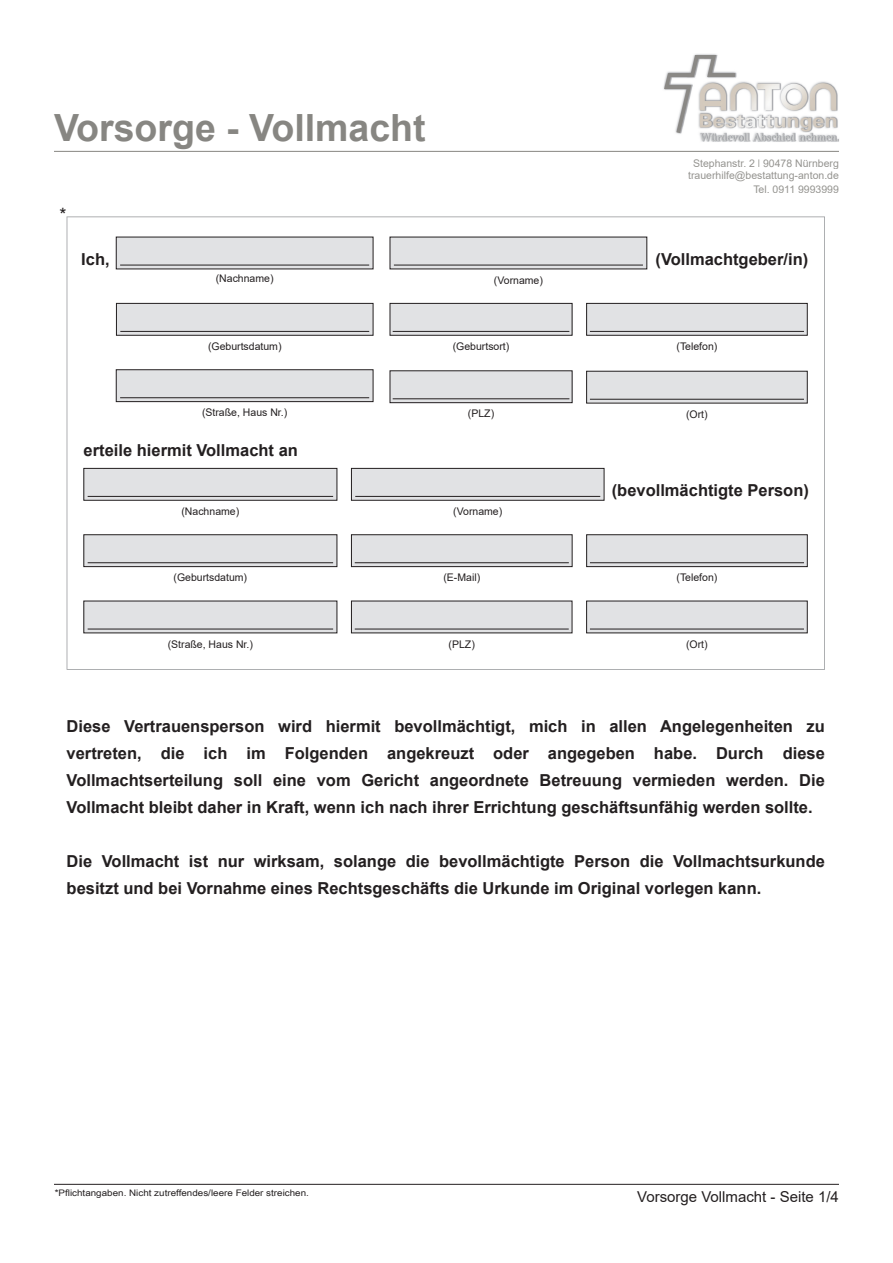
<style>
.page{position:relative;width:893px;height:1263px;background:#fff}
.page>*{position:absolute;margin:0;border:0;box-sizing:border-box;transform-origin:0 0}
.t1{font:700 37.5px "Arial";color:#878682}
.t2{font:18px "Arial";color:#231f20}
.t3{font:700 16.5px/27px "Arial";color:#231f20;text-align:justify}
.t4{font:15px "Arial";color:#231f20}
.t5{font:10.5px "Arial";color:#231f20}
.t6{font:10.5px "Arial";color:#959490}
.t7{font:9px "Arial Narrow";color:#231f20;scale:1.33 1}
</style>
<div class="page">
<hr style="left:54px;top:151px;width:785px;height:1px;background:#878682">
<svg style="left:67px;top:216px;width:758px;height:454px"></svg>
<div style="left:116px;top:237px;width:257px;height:32px;background:#e1e2e4"></div>
<hr style="left:120px;top:265px;width:249px;height:1px;background:#231f20">
<div style="left:390px;top:237px;width:257px;height:32px;background:#e1e2e4"></div>
<hr style="left:394px;top:265px;width:249px;height:1px;background:#231f20">
<div style="left:116px;top:303px;width:257px;height:32px;background:#e1e2e4"></div>
<div style="left:116px;top:303px;width:257px;height:32px;border:1px solid #231f20"></div>
<hr style="left:120px;top:331px;width:249px;height:1px;background:#231f20">
<div style="left:390px;top:303px;width:182px;height:32px;background:#e1e2e4"></div>
<div style="left:390px;top:303px;width:182px;height:32px;border:1px solid #231f20"></div>
<hr style="left:393px;top:331px;width:176px;height:1px;background:#231f20">
<div style="left:587px;top:303px;width:220px;height:32px;background:#e1e2e4"></div>
<div style="left:586px;top:303px;width:221px;height:32px;border:1px solid #231f20"></div>
<hr style="left:590px;top:331px;width:214px;height:1px;background:#231f20">
<div style="left:116px;top:370px;width:257px;height:32px;background:#e1e2e4"></div>
<div style="left:116px;top:369px;width:257px;height:33px;border:1px solid #231f20"></div>
<hr style="left:120px;top:397px;width:249px;height:1px;background:#231f20">
<div style="left:390px;top:371px;width:182px;height:32px;background:#e1e2e4"></div>
<div style="left:390px;top:371px;width:182px;height:32px;border:1px solid #231f20"></div>
<hr style="left:393px;top:399px;width:176px;height:1px;background:#231f20">
<div style="left:587px;top:371px;width:220px;height:32px;background:#e1e2e4"></div>
<div style="left:586px;top:371px;width:221px;height:32px;border:1px solid #231f20"></div>
<hr style="left:590px;top:399px;width:214px;height:1px;background:#231f20">
<hr style="left:54px;top:1184px;width:785px;height:1px;background:#231f20">
<img style="left:663px;top:54px;width:176px;height:88px">
<img style="left:665px;top:55px;width:174px;height:86px">
<h1 class="t1" style="left:54px;top:102px;width:373px">Vorsorge - Vollmacht</h1>
<p class="t2" style="left:60px;top:203px;width:9px">*</p>
<p class="t3" style="left:81px;top:246px;width:30px">Ich,</p>
<p class="t5" style="left:216px;top:271px;width:59px">(Nachname)</p>
<p class="t5" style="left:494px;top:273px;width:51px">(Vorname)</p>
<p class="t6" style="left:693px;top:156px;width:147px">Stephanstr. 2 I 90478 Nürnberg</p>
<p class="t6" style="left:688px;top:168px;width:152px">trauerhilfe@bestattung-anton.de</p>
<p class="t6" style="left:753px;top:182px;width:87px">Tel. 0911 9993999</p>
<p class="t3" style="left:655px;top:246px;width:154px">(Vollmachtgeber/in)</p>
<p class="t5" style="left:208px;top:339px;width:75px">(Geburtsdatum)</p>
<p class="t5" style="left:453px;top:339px;width:58px">(Geburtsort)</p>
<p class="t5" style="left:676px;top:339px;width:42px">(Telefon)</p>
<p class="t5" style="left:202px;top:405px;width:87px">(Straße, Haus Nr.)</p>
<p class="t5" style="left:468px;top:406px;width:28px">(PLZ)</p>
<p class="t5" style="left:686px;top:407px;width:23px">(Ort)</p>
<p class="t3" style="left:84px;top:437px;width:216px">erteile hiermit Vollmacht an</p>
<p class="t5" style="left:181px;top:504px;width:59px">(Nachname)</p>
<p class="t5" style="left:453px;top:504px;width:51px">(Vorname)</p>
<p class="t3" style="left:612px;top:477px;width:199px">(bevollmächtigte Person)</p>
<p class="t5" style="left:174px;top:570px;width:75px">(Geburtsdatum)</p>
<p class="t5" style="left:443px;top:570px;width:38px">(E-Mail)</p>
<p class="t5" style="left:676px;top:570px;width:42px">(Telefon)</p>
<p class="t5" style="left:168px;top:637px;width:87px">(Straße, Haus Nr.)</p>
<p class="t5" style="left:449px;top:637px;width:28px">(PLZ)</p>
<p class="t5" style="left:686px;top:637px;width:23px">(Ort)</p>
<p class="t3" style="left:67px;top:713px;width:760px">Diese Vertrauensperson wird hiermit bevollmächtigt, mich in allen Angelegenheiten zu vertreten, die ich im Folgenden angekreuzt oder angegeben habe. Durch diese Vollmachtserteilung soll eine vom Gericht angeordnete Betreuung vermieden werden. Die Vollmacht bleibt daher in Kraft, wenn ich nach ihrer Errichtung geschäftsunfähig werden sollte.</p>
<p class="t3" style="left:67px;top:848px;width:760px">Die Vollmacht ist nur wirksam, solange die bevollmächtigte Person die Vollmachtsurkunde besitzt und bei Vornahme eines Rechtsgeschäfts die Urkunde im Original vorlegen kann.</p>
<p class="t7" style="left:55px;top:1186px;width:193px">*Pflichtangaben. Nicht zutreffendes/leere Felder streichen.</p>
<p class="t4" style="left:637px;top:1186px;width:203px">Vorsorge Vollmacht - Seite 1/4</p>
</div>
